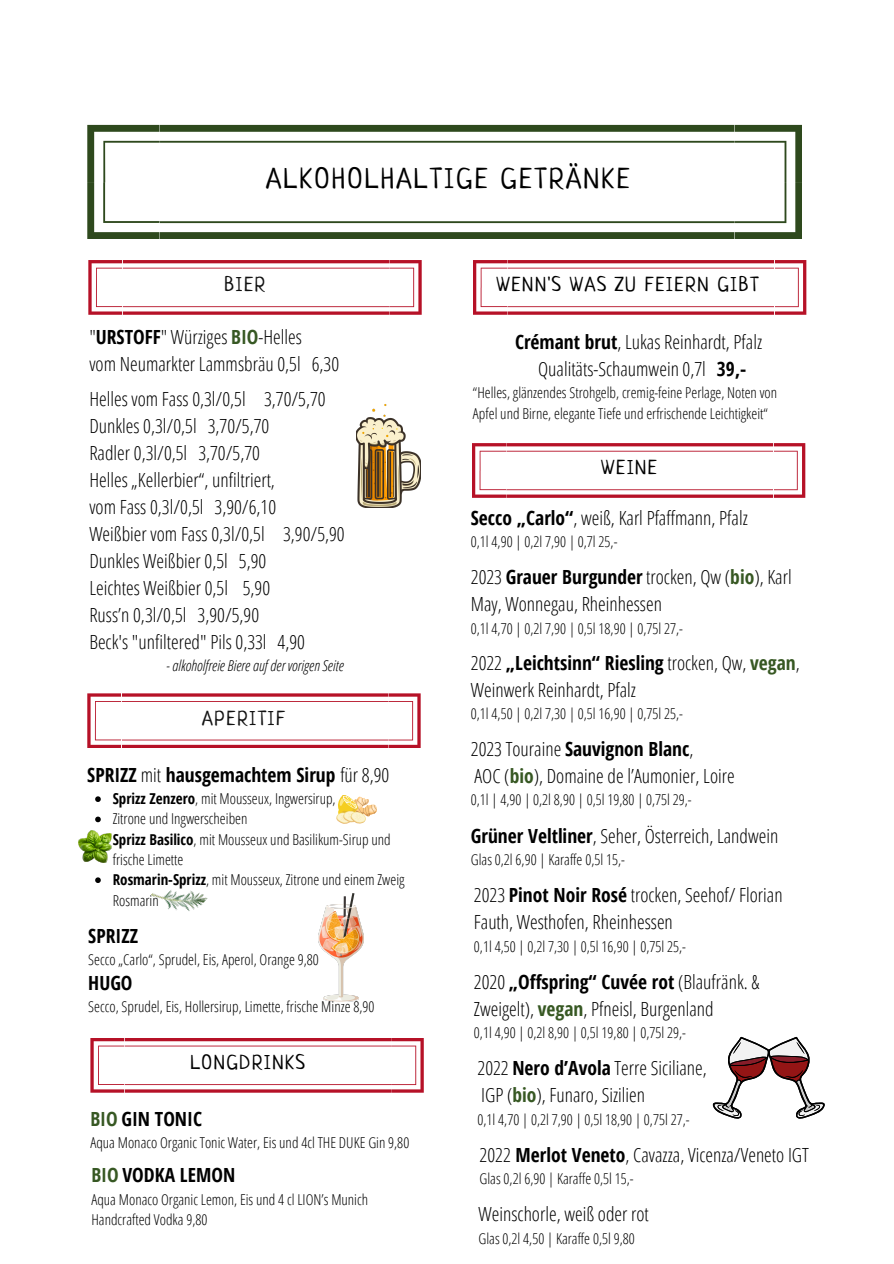
<style>
.page{position:relative;width:894px;height:1264px;background:#fff}
.page>*{position:absolute;margin:0;border:0;box-sizing:border-box;transform-origin:0 0}
.t1{font:28.65px "Neucha";letter-spacing:.08em;color:#010101}
.t2{font:20.1px "Neucha";letter-spacing:.08em;color:#010101}
.t3{font:20.1px "Neucha";letter-spacing:.08em;color:#111}
.t4{font:300 19.5px/27px "Open Sans Condensed";color:#010101}
.t5{font:700 19.5px "Open Sans Condensed";color:#010101}
.t6{font:300 15px/20.2px "Open Sans Condensed";color:#010101}
.t7{font:italic 300 15px "Open Sans Condensed";color:#010101}
.s1{font-weight:700}
.s2{font-weight:700;color:#375823}
.s3{font-weight:300}
.s4{color:#375823}
</style>
<div class="page">
<svg style="left:87px;top:125px;width:714px;height:114px"></svg>
<svg style="left:473px;top:260px;width:333px;height:55px"></svg>
<svg style="left:90px;top:1038px;width:333px;height:54px"></svg>
<svg style="left:88px;top:260px;width:333px;height:55px"></svg>
<svg style="left:87px;top:693px;width:333px;height:55px"></svg>
<svg style="left:472px;top:443px;width:333px;height:55px"></svg>
<img style="left:356px;top:404px;width:64px;height:104px">
<svg style="left:712px;top:1036px;width:113px;height:82px"></svg>
<svg style="left:95px;top:796px;width:6px;height:6px"></svg>
<svg style="left:95px;top:816px;width:6px;height:6px"></svg>
<svg style="left:95px;top:877px;width:6px;height:6px"></svg>
<img style="left:79px;top:830px;width:33px;height:32px">
<svg style="left:336px;top:795px;width:40px;height:29px"></svg>
<img style="left:151px;top:890px;width:57px;height:21px">
<img style="left:318px;top:893px;width:45px;height:108px">
<p class="t1" style="left:266px;top:166px;width:365px">ALKOHOLHALTIGE GETRÄNKE</p>
<p class="t3" style="left:224px;top:276px;width:42px">BIER</p>
<p class="t4" style="left:89px;top:323px;width:251px">"<span class="s1">URSTOFF</span>" Würziges <span class="s2">BIO</span>-Helles<br>vom Neumarkter Lammsbräu 0,5l 6,30</p>
<h1 class="t4" style="left:89px;top:384px;width:238px">Helles vom Fass 0,3l/0,5l 3,70/5,70</h1>
<h2 class="t4" style="left:89px;top:411px;width:181px">Dunkles 0,3l/0,5l 3,70/5,70</h2>
<h2 class="t4" style="left:89px;top:438px;width:172px">Radler 0,3l/0,5l 3,70/5,70</h2>
<h3 class="t4" style="left:89px;top:465px;width:187px">Helles „Kellerbier“, unfiltriert,</h3>
<p class="t4" style="left:89px;top:492px;width:188px">vom Fass 0,3l/0,5l 3,90/6,10</p>
<p class="t4" style="left:89px;top:519px;width:257px">Weißbier vom Fass 0,3l/0,5l 3,90/5,90</p>
<p class="t4" style="left:89px;top:546px;width:178px">Dunkles Weißbier 0,5l 5,90</p>
<p class="t4" style="left:89px;top:573px;width:182px">Leichtes Weißbier 0,5l 5,90</p>
<p class="t4" style="left:89px;top:600px;width:171px">Russ’n 0,3l/0,5l 3,90/5,90</p>
<p class="t4" style="left:89px;top:627px;width:217px">Beck's "unfiltered" Pils 0,33l 4,90</p>
<p class="t7" style="left:166px;top:655px;width:179px">- alkoholfreie Biere auf der vorigen Seite</p>
<p class="t3" style="left:202px;top:709px;width:84px">APERITIF</p>
<p class="t5" style="left:87px;top:761px;width:303px">SPRIZZ <span class="s3">mit</span> hausgemachtem Sirup <span class="s3">für 8,90</span></p>
<p class="t6" style="left:113px;top:788px;width:224px"><span class="s1">Sprizz Zenzero</span>, mit Mousseux, Ingwersirup,</p>
<p class="t6" style="left:113px;top:808px;width:136px">Zitrone und Ingwerscheiben</p>
<p class="t6" style="left:113px;top:828px;width:279px"><span class="s1">Sprizz Basilico</span>, mit Mousseux und Basilikum-Sirup und frische Limette</p>
<h2 class="t6" style="left:113px;top:869px;width:293px"><span class="s1">Rosmarin-Sprizz</span>, mit Mousseux, Zitrone und einem Zweig<br>Rosmarin</h2>
<p class="t5" style="left:88px;top:921px;width:51px">SPRIZZ</p>
<p class="t6" style="left:88px;top:949px;width:232px">Secco „Carlo“, Sprudel, Eis, Aperol, Orange 9,80</p>
<p class="t5" style="left:88px;top:969px;width:46px">HUGO</p>
<p class="t6" style="left:88px;top:996px;width:287px">Secco, Sprudel, Eis, Hollersirup, Limette, frische Minze 8,90</p>
<p class="t2" style="left:190px;top:1053px;width:116px">LONGDRINKS</p>
<p class="t5" style="left:90px;top:1104px;width:113px"><span class="s4">BIO</span> GIN TONIC</p>
<h2 class="t6" style="left:90px;top:1132px;width:320px">Aqua Monaco Organic Tonic Water, Eis und 4cl THE DUKE Gin 9,80</h2>
<p class="t5" style="left:91px;top:1161px;width:145px"><span class="s4">BIO</span> VODKA LEMON</p>
<p class="t6" style="left:91px;top:1188px;width:278px">Aqua Monaco Organic Lemon, Eis und 4 cl LION’s Munich<br>Handcrafted Vodka 9,80</p>
<p class="t2" style="left:496px;top:276px;width:264px">WENN'S WAS ZU FEIERN GIBT</p>
<p class="t4" style="left:515px;top:328px;width:248px"><span class="s1">Crémant brut</span>, Lukas Reinhardt, Pfalz</p>
<p class="t4" style="left:538px;top:355px;width:210px">Qualitäts-Schaumwein 0,7l <span class="s1">39,-</span></p>
<p class="t6" style="left:473px;top:382px;width:305px">“Helles, glänzendes Strohgelb, cremig-feine Perlage, Noten von<br>Apfel und Birne, elegante Tiefe und erfrischende Leichtigkeit“</p>
<p class="t2" style="left:601px;top:458px;width:58px">WEINE</p>
<p class="t4" style="left:471px;top:503px;width:278px"><span class="s1">Secco „Carlo“</span>, weiß, Karl Pfaffmann, Pfalz</p>
<p class="t6" style="left:471px;top:531px;width:148px">0,1l 4,90 | 0,2l 7,90 | 0,7l 25,-</p>
<p class="t4" style="left:471px;top:563px;width:322px">2023 <span class="s1">Grauer Burgunder</span> trocken, Qw (<span class="s2">bio</span>), Karl<br>May, Wonnegau, Rheinhessen</p>
<p class="t6" style="left:471px;top:617px;width:213px">0,1l 4,70 | 0,2l 7,90 | 0,5l 18,90 | 0,75l 27,-</p>
<p class="t4" style="left:471px;top:648px;width:330px">2022 <span class="s1">„Leichtsinn“ Riesling</span> trocken, Qw, <span class="s2">vegan</span>,<br>Weinwerk Reinhardt, Pfalz</p>
<p class="t6" style="left:471px;top:703px;width:213px">0,1l 4,50 | 0,2l 7,30 | 0,5l 16,90 | 0,75l 25,-</p>
<p class="t5" style="left:471px;top:735px;width:224px"><span class="s3">2023 Touraine</span> Sauvignon Blanc<span class="s3">,</span></p>
<h2 class="t4" style="left:474px;top:761px;width:261px">AOC (<span class="s2">bio</span>), Domaine de l’Aumonier, Loire</h2>
<p class="t6" style="left:471px;top:789px;width:222px">0,1l | 4,90 | 0,2l 8,90 | 0,5l 19,80 | 0,75l 29,-</p>
<p class="t4" style="left:471px;top:821px;width:309px"><span class="s1">Grüner Veltliner</span>, Seher, Österreich, Landwein</p>
<p class="t6" style="left:471px;top:849px;width:155px">Glas 0,2l 6,90 | Karaffe 0,5l 15,-</p>
<p class="t4" style="left:474px;top:881px;width:310px">2023 <span class="s1">Pinot Noir Rosé</span> trocken, Seehof/ Florian<br>Fauth, Westhofen, Rheinhessen</p>
<p class="t6" style="left:474px;top:935px;width:213px">0,1l 4,50 | 0,2l 7,30 | 0,5l 16,90 | 0,75l 25,-</p>
<p class="t4" style="left:474px;top:967px;width:287px">2020 <span class="s1">„Offspring“ Cuvée rot</span> (Blaufränk. &amp;<br>Zweigelt), <span class="s2">vegan</span>, Pfneisl, Burgenland</p>
<p class="t6" style="left:474px;top:1022px;width:213px">0,1l 4,90 | 0,2l 8,90 | 0,5l 19,80 | 0,75l 29,-</p>
<p class="t4" style="left:477px;top:1054px;width:231px">2022 <span class="s1">Nero d’Avola</span> Terre Siciliane,</p>
<p class="t4" style="left:481px;top:1081px;width:165px">IGP (<span class="s2">bio</span>), Funaro, Sizilien</p>
<p class="t6" style="left:477px;top:1108px;width:213px">0,1l 4,70 | 0,2l 7,90 | 0,5l 18,90 | 0,75l 27,-</p>
<p class="t4" style="left:479px;top:1140px;width:331px">2022 <span class="s1">Merlot Veneto</span>, Cavazza, Vicenza/Veneto IGT</p>
<p class="t6" style="left:479px;top:1168px;width:155px">Glas 0,2l 6,90 | Karaffe 0,5l 15,-</p>
<h3 class="t4" style="left:478px;top:1199px;width:172px">Weinschorle, weiß oder rot</h3>
<p class="t6" style="left:478px;top:1227px;width:158px">Glas 0,2l 4,50 | Karaffe 0,5l 9,80</p>
</div>
